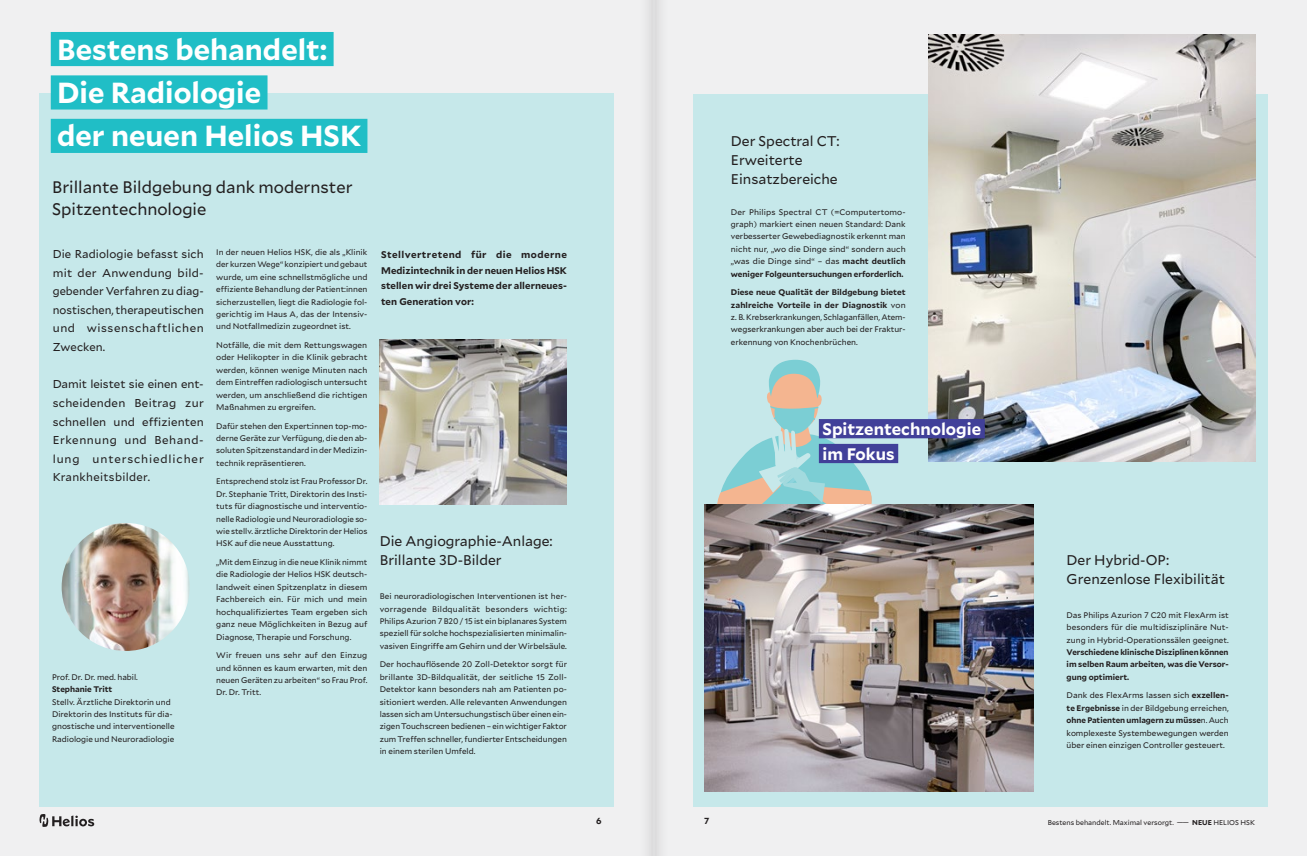
<style>
.page{position:relative;width:1307px;height:856px;background:#fff}
.page>*{position:absolute;margin:0;border:0;box-sizing:border-box;transform-origin:0 0}
.t1{font:700 28.88px/43.4px "Mallory";color:#fff}
.t2{font:16.62px/21.7px "Mallory";color:#231f20}
.t3{font:700 16.62px/24.8px "Mallory";color:#fff}
.t4{font:14px/18.6px "Mallory";color:#231f20}
.t5{font:11.38px/18.6px "Mallory";letter-spacing:.015em;color:#231f20}
.t6{font:700 9.62px/15.5px "Mallory";letter-spacing:.005em;color:#231f20;text-align:justify}
.t7{font:700 8.75px "Mallory";color:#231f20}
.t8{font:8.05px/12.4px "Mallory";color:#231f20;text-align:justify}
.t9{font:700 8.05px/12.4px "Mallory";color:#231f20;text-align:justify}
.t10{font:7px "Mallory";color:#231f20}
.s1{font-weight:700}
</style>
<div class="page">
<div style="left:0;top:0;width:1306px;height:856px;background:#f0f0f1"></div>
<div style="left:40px;top:93px;width:574px;height:713px;background:#c6e8ea"></div>
<div style="left:693px;top:94px;width:574px;height:712px;background:#c6e8ea"></div>
<svg style="left:40px;top:814px;width:54px;height:13px"></svg>
<svg style="left:717px;top:360px;width:157px;height:144px"></svg>
<img style="left:928px;top:35px;width:327px;height:426px">
<div style="left:51px;top:32px;width:282px;height:34px;background:#20bec6"></div>
<div style="left:51px;top:75px;width:216px;height:34px;background:#20bec6"></div>
<div style="left:51px;top:119px;width:316px;height:34px;background:#20bec6"></div>
<img style="left:705px;top:504px;width:328px;height:288px">
<img style="left:380px;top:339px;width:187px;height:165px">
<img style="left:62px;top:523px;width:128px;height:128px;border-radius:64px">
<div style="left:819px;top:419px;width:165px;height:19px;background:#414099"></div>
<div style="left:819px;top:444px;width:79px;height:19px;background:#414099"></div>
<div style="left:654px;top:0;width:17px;height:856px;background:#e8e8e9"></div>
<div style="left:637px;top:0;width:16px;height:856px;background:#ebebec"></div>
<h1 class="t1" style="left:57px;top:26px;width:305px">Bestens behandelt:<br>Die Radiologie<br>der neuen Helios HSK</h1>
<h2 class="t2" style="left:52px;top:175px;width:302px">Brillante Bildgebung dank modernster<br>Spitzentechnologie</h2>
<h3 class="t5" style="left:53px;top:244px;width:153px">Die Radiologie befasst sich mit der Anwendung bild&shy;gebender Verfahren zu diag&shy;nostischen, therapeutischen und wissenschaftlichen<br>Zwecken.</h3>
<h3 class="t5" style="left:53px;top:374px;width:153px">Damit leistet sie einen ent&shy;scheidenden Beitrag zur schnellen und effizienten<br>Erkennung und Behand&shy;lung unterschiedlicher<br>Krankheitsbilder.</h3>
<p class="t8" style="left:216px;top:245px;width:153px">In der neuen Helios HSK, die als „Klinik der kurzen Wege“ konzipiert und gebaut wurde, um eine schnellstmögliche und effiziente Behandlung der Patient:innen sicherzustellen, liegt die Radiologie fol&shy;gerichtig im Haus A, das der Intensiv&shy;und Notfallmedizin zugeordnet ist.</p>
<p class="t8" style="left:216px;top:338px;width:153px">Notfälle, die mit dem Rettungswagen oder Helikopter in die Klinik gebracht werden, können wenige Minuten nach dem Eintreffen radiologisch untersucht werden, um anschließend die richtigen Maßnahmen zu ergreifen.</p>
<p class="t8" style="left:216px;top:419px;width:153px">Dafür stehen den Expert:innen top-mo&shy;derne Geräte zur Verfügung, die den ab&shy;soluten Spitzenstandard in der Medizin&shy;technik repräsentieren.</p>
<p class="t8" style="left:216px;top:475px;width:153px">Entsprechend stolz ist Frau Professor Dr.<br>Dr. Stephanie Tritt, Direktorin des Insti&shy;tuts für diagnostische und interventio&shy;nelle Radiologie und Neuroradiologie so&shy;wie stellv. ärztliche Direktorin der Helios HSK auf die neue Ausstattung.</p>
<p class="t8" style="left:216px;top:555px;width:153px">„Mit dem Einzug in die neue Klinik nimmt die Radiologie der Helios HSK deutsch&shy;landweit einen Spitzenplatz in diesem Fachbereich ein. Für mich und mein hochqualifiziertes Team ergeben sich ganz neue Möglichkeiten in Bezug auf Diagnose, Therapie und Forschung.</p>
<p class="t8" style="left:216px;top:648px;width:153px">Wir freuen uns sehr auf den Einzug und können es kaum erwarten, mit den neuen Geräten zu arbeiten“ so Frau Prof.<br>Dr. Dr. Tritt.</p>
<p class="t8" style="left:52px;top:670px;width:87px">Prof. Dr. Dr. med. habil.</p>
<p class="t9" style="left:52px;top:682px;width:62px">Stephanie Tritt</p>
<p class="t8" style="left:52px;top:695px;width:124px;text-align:left">Stellv. Ärztliche Direktorin und Direktorin des Instituts für dia&shy;gnostische und interventionelle Radiologie und Neuroradiologie</p>
<p class="t6" style="left:381px;top:246px;width:187px">Stellvertretend für die moderne Medizintechnik in der neuen Helios HSK stellen wir drei Systeme der allerneues&shy;ten Generation vor:</p>
<h3 class="t4" style="left:380px;top:531px;width:174px">Die Angiographie-Anlage:<br>Brillante 3D-Bilder</h3>
<p class="t8" style="left:380px;top:590px;width:189px">Bei neuroradiologischen Interventionen ist her&shy;vorragende Bildqualität besonders wichtig:<br>Philips Azurion 7 B20 / 15 ist ein biplanares System speziell für solche hochspezialisierten minimalin&shy;vasiven Eingriffe am Gehirn und der Wirbelsäule.</p>
<p class="t8" style="left:380px;top:658px;width:189px">Der hochauflösende 20 Zoll-Detektor sorgt für brillante 3D-Bildqualität, der seitliche 15 Zoll-Detektor kann besonders nah am Patienten po&shy;sitioniert werden. Alle relevanten Anwendungen lassen sich am Untersuchungstisch über einen ein&shy;zigen Touchscreen bedienen – ein wichtiger Faktor zum Treffen schneller, fundierter Entscheidungen in einem sterilen Umfeld.</p>
<h3 class="t4" style="left:731px;top:131px;width:110px">Der Spectral CT:<br>Erweiterte<br>Einsatzbereiche</h3>
<p class="t8" style="left:731px;top:205px;width:176px">Der Philips Spectral CT (=Computertomo&shy;graph) markiert einen neuen Standard: Dank verbesserter Gewebediagnostik erkennt man nicht nur, „wo die Dinge sind“ sondern auch „was die Dinge sind“ – das <span class="s1">macht deutlich weniger Folgeuntersuchungen erforderlich.</span></p>
<p class="t8" style="left:731px;top:286px;width:176px"><span class="s1">Diese neue Qualität der Bildgebung bietet zahlreiche Vorteile in der Diagnostik</span> von z. B. Krebserkrankungen, Schlaganfällen, Atem&shy;wegserkrankungen aber auch bei der Fraktur&shy;erkennung von Knochenbrüchen.</p>
<h2 class="t3" style="left:822px;top:415px;width:160px">Spitzentechnologie im Fokus</h2>
<h3 class="t4" style="left:1066px;top:550px;width:160px">Der Hybrid-OP:<br>Grenzenlose Flexibilität</h3>
<p class="t8" style="left:1066px;top:608px;width:163px">Das Philips Azurion 7 C20 mit FlexArm ist besonders für die multidisziplinäre Nut&shy;zung in Hybrid-Operationssälen geeignet.</p>
<p class="t9" style="left:1066px;top:645px;width:163px">Verschiedene klinische Disziplinen können im selben Raum arbeiten, was die Versor&shy;gung optimiert.</p>
<p class="t8" style="left:1066px;top:689px;width:163px">Dank des FlexArms lassen sich <span class="s1">exzellen&shy;te Ergebnisse</span> in der Bildgebung erreichen, <span class="s1">ohne Patienten umlagern zu müsse</span>n. Auch komplexeste Systembewegungen werden über einen einzigen Controller gesteuert.</p>
<p class="t7" style="left:596px;top:814px;width:7px">6</p>
<p class="t7" style="left:704px;top:814px;width:7px">7</p>
<p class="t10" style="left:1047px;top:817px;width:209px">Bestens behandelt. Maximal versorgt. ― ― <span class="s1">NEUE</span> HELIOS HSK</p>
</div>
